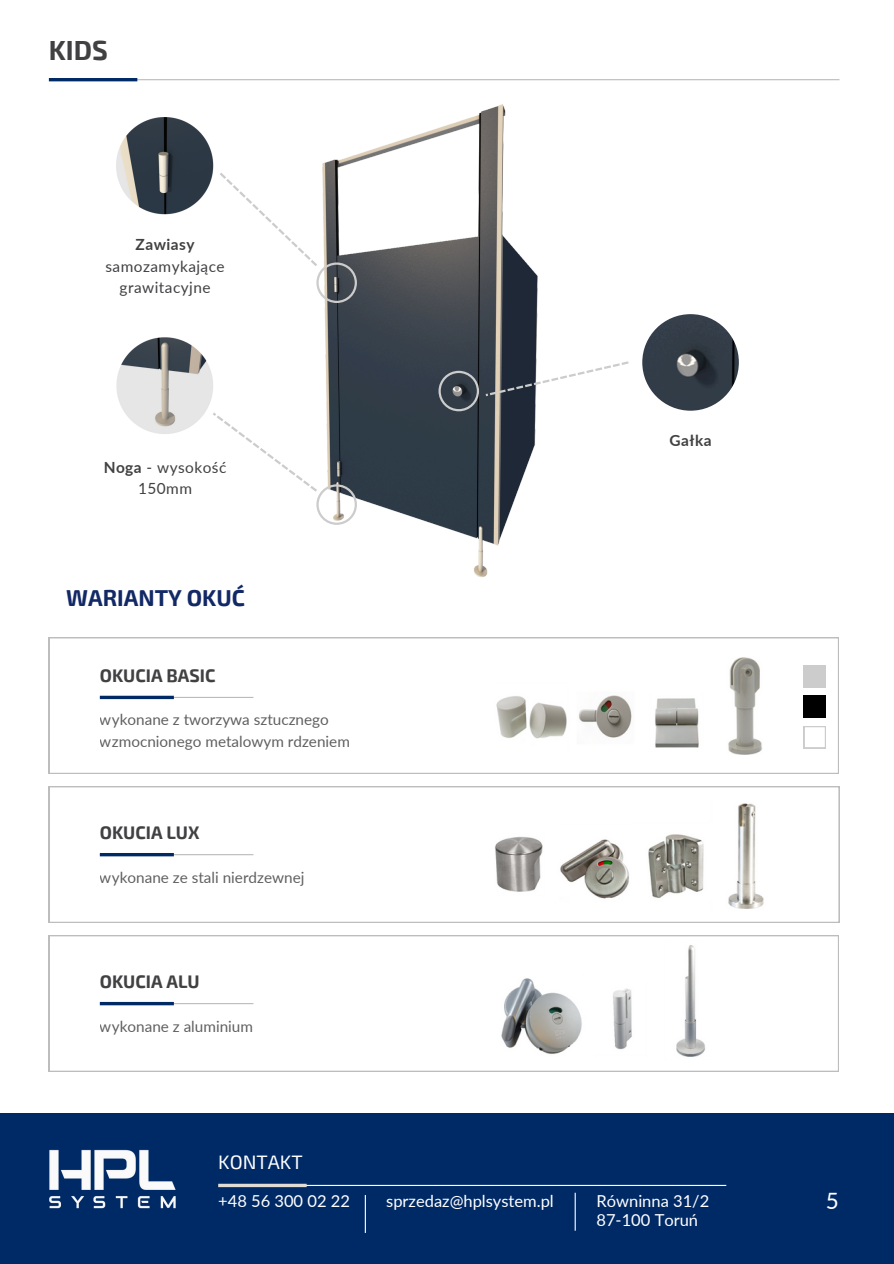
<style>
.page{position:relative;width:894px;height:1264px;background:#fff}
.page>*{position:absolute;margin:0;border:0;box-sizing:border-box;transform-origin:0 0}
.t1{font:700 27px "Exo 2";color:#414042}
.t2{font:700 22.5px "Exo 2";color:#122966}
.t3{font:22.5px "Lato";color:#fff}
.t4{font:19.5px "Exo 2";color:#fff}
.t5{font:700 17.85px "Exo 2";color:#414042}
.t6{font:16.5px "Lato";color:#fff}
.t7{font:15.45px/21.3px "Lato";letter-spacing:.03em;color:#414042;text-align:center}
.t8{font:700 15.45px "Lato";letter-spacing:.03em;color:#414042}
.t9{font:15.3px/21.3px "Lato";color:#000}
.s1{font-weight:700}
</style>
<div class="page">
<hr style="left:51px;top:79px;width:788px;height:1px;background:#414042">
<hr style="left:49px;top:78px;width:88px;height:3px;background:#002a66">
<img style="left:322px;top:104px;width:216px;height:473px">
<img style="left:642px;top:314px;width:96px;height:96px;border-radius:50%">
<img style="left:117px;top:337px;width:96px;height:97px">
<img style="left:117px;top:118px;width:96px;height:97px">
<svg style="left:220px;top:173px;width:137px;height:130px"></svg>
<svg style="left:213px;top:412px;width:144px;height:113px"></svg>
<svg style="left:438px;top:371px;width:41px;height:40px;background:#4e555d"></svg>
<svg style="left:485px;top:361px;width:143px;height:35px"></svg>
<div style="left:0;top:1113px;width:893px;height:150px;background:#002a66"></div>
<hr style="left:220px;top:1184px;width:506px;height:1px;background:#fff">
<svg style="left:218px;top:1183px;width:88px;height:4px"></svg>
<hr style="left:364px;top:1194px;width:2px;height:38px;background:#fff">
<hr style="left:574px;top:1192px;width:1px;height:38px;background:#fff">
<img style="left:49px;top:1149px;width:127px;height:60px">
<svg style="left:49px;top:637px;width:789px;height:136px"></svg>
<img style="left:494px;top:657px;width:268px;height:97px">
<hr style="left:101px;top:697px;width:152px;height:1px;background:#414042">
<svg style="left:100px;top:695px;width:74px;height:4px"></svg>
<svg style="left:49px;top:786px;width:790px;height:136px"></svg>
<hr style="left:101px;top:854px;width:152px;height:1px;background:#414042">
<hr style="left:100px;top:853px;width:74px;height:3px;background:#002a66">
<svg style="left:49px;top:935px;width:789px;height:136px"></svg>
<hr style="left:101px;top:1003px;width:152px;height:1px;background:#414042">
<svg style="left:100px;top:1001px;width:74px;height:4px"></svg>
<img style="left:494px;top:801px;width:284px;height:109px">
<img style="left:499px;top:943px;width:216px;height:120px">
<div style="left:803px;top:665px;width:22px;height:22px;background:#ccc"></div>
<div style="left:803px;top:695px;width:22px;height:22px;background:#000"></div>
<svg style="left:803px;top:726px;width:22px;height:22px"></svg>
<h1 class="t1" style="left:49px;top:33px;width:60px">KIDS</h1>
<p class="t7" style="left:105px;top:233px;width:121px"><span class="s1">Zawiasy </span>samozamykające grawitacyjne</p>
<p class="t7" style="left:104px;top:456px;width:124px"><span class="s1">Noga</span> - wysokość<br>150mm</p>
<h2 class="t2" style="left:66px;top:583px;width:180px">WARIANTY OKUĆ</h2>
<p class="t5" style="left:100px;top:663px;width:117px">OKUCIA BASIC</p>
<p class="t9" style="left:100px;top:708px;width:251px">wykonane z tworzywa sztucznego wzmocnionego metalowym rdzeniem</p>
<p class="t5" style="left:100px;top:821px;width:101px">OKUCIA LUX</p>
<p class="t9" style="left:100px;top:866px;width:206px">wykonane ze stali nierdzewnej</p>
<p class="t5" style="left:100px;top:969px;width:101px">OKUCIA ALU</p>
<p class="t9" style="left:100px;top:1014px;width:155px">wykonane z aluminium</p>
<p class="t8" style="left:669px;top:430px;width:43px">Gałka</p>
<p class="t4" style="left:218px;top:1149px;width:86px">KONTAKT</p>
<p class="t6" style="left:218px;top:1190px;width:133px">+48 56 300 02 22</p>
<p class="t6" style="left:386px;top:1190px;width:169px">sprzedaz@hplsystem.pl</p>
<p class="t6" style="left:596px;top:1190px;width:114px">Równinna 31/2</p>
<p class="t6" style="left:596px;top:1209px;width:103px">87-100 Toruń</p>
<p class="t3" style="left:825px;top:1186px;width:15px">5</p>
</div>
